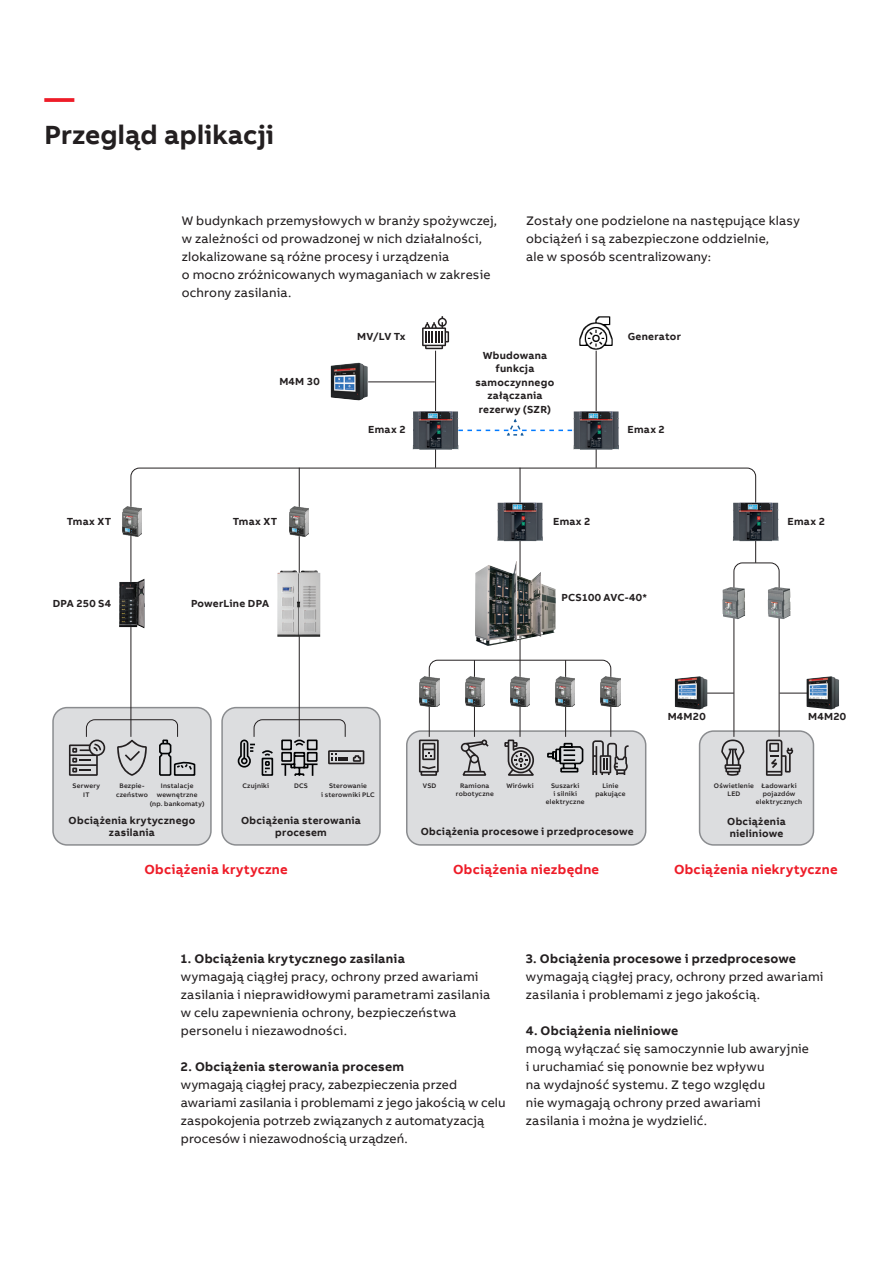
<style>
.page{position:relative;width:893px;height:1263px;background:#fff}
.page>*{position:absolute;margin:0;border:0;box-sizing:border-box;transform-origin:0 0}
.Headline_M_20pt_24pt{font:700 30px "AB Bvoice";color:#ee1c28}
.Headline_M_20pt_24pt-2{font:700 27px "AB Bvoice";letter-spacing:.005em;color:#231f20}
.Caption_6pt_8pt{font:700 13.5px "AB Bvoice";letter-spacing:.02em;color:#ee1c28}
.Copytext_8_5pt_12pt{font:12.75px/18px "AB Bvoice";letter-spacing:.015em;color:#231f20}
.Paragraph_Title_8_5p{font:700 12.75px "AB Bvoice";letter-spacing:.02em;color:#231f20}
.Copytext_8_5pt_12pt-2{font:700 12.75px "AB Bvoice";letter-spacing:.015em;color:#231f20}
.Table_Title_Left_7pt{font:700 10.5px/13.5px "AB Bvoice";letter-spacing:.025em;color:#231f20;text-align:center}
.Caption_6pt_8pt-2{font:700 10.5px/12px "AB Bvoice";letter-spacing:.025em;color:#231f20;text-align:center}
.Caption_6pt_8pt-3{font:500 6.75px/8.1px "AB Bvoice";letter-spacing:.03em;color:#231f20;text-align:center}
</style>
<div class="page">
<div style="left:53px;top:708px;width:158px;height:137px;background:#dcdddf;border-radius:14px"></div>
<div style="left:52px;top:707px;width:160px;height:139px;border:2px solid #8a8c8f;border-radius:14px"></div>
<svg style="left:130px;top:467px;width:626px;height:271px"></svg>
<div style="left:222px;top:708px;width:158px;height:137px;background:#dcdddf;border-radius:14px"></div>
<div style="left:221px;top:707px;width:160px;height:139px;border:2px solid #8a8c8f;border-radius:14px"></div>
<div style="left:407px;top:731px;width:239px;height:114px;background:#dcdddf;border-radius:14px"></div>
<div style="left:406px;top:730px;width:240px;height:116px;border:2px solid #8a8c8f;border-radius:14px"></div>
<hr style="left:520px;top:468px;width:1px;height:269px;background:#231f20">
<div style="left:700px;top:731px;width:113px;height:114px;background:#dcdddf;border-radius:14px"></div>
<div style="left:699px;top:730px;width:115px;height:116px;border:2px solid #8a8c8f;border-radius:14px"></div>
<svg style="left:422px;top:316px;width:27px;height:33px"></svg>
<img style="left:579px;top:316px;width:34px;height:42px">
<img style="left:497px;top:502px;width:46px;height:39px">
<img style="left:331px;top:363px;width:28px;height:37px">
<img style="left:478px;top:561px;width:38px;height:13px">
<img style="left:122px;top:507px;width:20px;height:30px">
<svg style="left:69px;top:719px;width:127px;height:57px"></svg>
<svg style="left:237px;top:719px;width:127px;height:57px"></svg>
<hr style="left:299px;top:468px;width:1px;height:269px;background:#231f20">
<svg style="left:721px;top:562px;width:72px;height:214px"></svg>
<svg style="left:419px;top:659px;width:210px;height:117px"></svg>
<img style="left:420px;top:677px;width:19px;height:30px">
<img style="left:465px;top:677px;width:19px;height:30px">
<img style="left:510px;top:677px;width:20px;height:30px">
<img style="left:555px;top:677px;width:20px;height:30px">
<img style="left:601px;top:677px;width:19px;height:30px">
<svg style="left:297px;top:570px;width:12px;height:4px"></svg>
<hr style="left:703px;top:693px;width:31px;height:1px;background:#231f20">
<hr style="left:368px;top:381px;width:67px;height:1px;background:#231f20">
<hr style="left:780px;top:693px;width:30px;height:1px;background:#231f20">
<img style="left:733px;top:502px;width:45px;height:39px">
<img style="left:722px;top:587px;width:23px;height:32px">
<img style="left:768px;top:587px;width:22px;height:32px">
<hr style="left:435px;top:351px;width:1px;height:117px;background:#231f20">
<hr style="left:596px;top:351px;width:1px;height:117px;background:#231f20">
<img style="left:413px;top:411px;width:45px;height:39px">
<img style="left:573px;top:411px;width:46px;height:39px">
<img style="left:290px;top:507px;width:19px;height:30px">
<img style="left:675px;top:676px;width:32px;height:33px">
<img style="left:806px;top:676px;width:33px;height:33px">
<svg style="left:458px;top:418px;width:114px;height:18px"></svg>
<p class="Headline_M_20pt_24pt" style="left:45px;top:78px;width:31px">—</p>
<p class="Headline_M_20pt_24pt-2" style="left:45px;top:117px;width:231px">Przegląd aplikacji</p>
<p class="Copytext_8_5pt_12pt" style="left:182px;top:211px;width:317px">W budynkach przemysłowych w branży spożywczej, w zależności od prowadzonej w nich działalności, zlokalizowane są różne procesy i urządzenia<br>o mocno zróżnicowanych wymaganiach w zakresie ochrony zasilania.</p>
<p class="Table_Title_Left_7pt" style="left:357px;top:330px;width:50px">MV/LV Tx</p>
<p class="Copytext_8_5pt_12pt" style="left:526px;top:211px;width:275px">Zostały one podzielone na następujące klasy obciążeń i są zabezpieczone oddzielnie,<br>ale w sposób scentralizowany:</p>
<p class="Table_Title_Left_7pt" style="left:628px;top:330px;width:55px">Generator</p>
<p class="Table_Title_Left_7pt" style="left:279px;top:375px;width:42px">M4M 30</p>
<p class="Table_Title_Left_7pt" style="left:67px;top:514px;width:46px">Tmax XT</p>
<p class="Table_Title_Left_7pt" style="left:233px;top:514px;width:46px">Tmax XT</p>
<p class="Table_Title_Left_7pt" style="left:53px;top:596px;width:60px">DPA 250 S4</p>
<p class="Table_Title_Left_7pt" style="left:191px;top:596px;width:80px">PowerLine DPA</p>
<p class="Table_Title_Left_7pt" style="left:368px;top:423px;width:39px">Emax 2</p>
<p class="Table_Title_Left_7pt" style="left:476px;top:348px;width:80px">Wbudowana funkcja samoczynnego załączania rezerwy (SZR)</p>
<p class="Table_Title_Left_7pt" style="left:627px;top:423px;width:39px">Emax 2</p>
<p class="Table_Title_Left_7pt" style="left:553px;top:514px;width:39px">Emax 2</p>
<p class="Table_Title_Left_7pt" style="left:787px;top:514px;width:39px">Emax 2</p>
<p class="Table_Title_Left_7pt" style="left:561px;top:590px;width:87px">PCS100 AVC-40*</p>
<p class="Table_Title_Left_7pt" style="left:668px;top:710px;width:39px">M4M20</p>
<p class="Table_Title_Left_7pt" style="left:808px;top:710px;width:39px">M4M20</p>
<p class="Caption_6pt_8pt-3" style="left:73px;top:781px;width:29px;line-height:9px">Serwery<br>IT</p>
<p class="Caption_6pt_8pt-3" style="left:116px;top:781px;width:33px;line-height:9px">Bezpie&shy;czeństwo</p>
<p class="Caption_6pt_8pt-2" style="left:69px;top:814px;width:128px">Obciążenia krytycznego zasilania</p>
<p class="Caption_6pt_8pt-3" style="left:150px;top:781px;width:56px;line-height:9px">Instalacje wewnętrzne (np. bankomaty)</p>
<p class="Caption_6pt_8pt-3" style="left:242px;top:781px;width:28px">Czujniki</p>
<p class="Caption_6pt_8pt-2" style="left:241px;top:814px;width:121px">Obciążenia sterowania procesem</p>
<p class="Caption_6pt_8pt-3" style="left:294px;top:781px;width:15px">DCS</p>
<p class="Caption_6pt_8pt-3" style="left:321px;top:781px;width:55px;line-height:9px">Sterowanie<br>i sterowniki PLC</p>
<p class="Caption_6pt_8pt-3" style="left:423px;top:781px;width:15px">VSD</p>
<p class="Caption_6pt_8pt-3" style="left:456px;top:781px;width:39px">Ramiona robotyczne</p>
<p class="Caption_6pt_8pt-3" style="left:506px;top:781px;width:29px">Wirówki</p>
<p class="Caption_6pt_8pt-3" style="left:546px;top:781px;width:40px">Suszarki<br>i silniki elektryczne</p>
<p class="Caption_6pt_8pt-3" style="left:595px;top:781px;width:32px">Linie pakujące</p>
<p class="Caption_6pt_8pt-2" style="left:421px;top:825px;width:215px">Obciążenia procesowe i przedprocesowe</p>
<p class="Caption_6pt_8pt" style="left:144px;top:861px;width:145px">Obciążenia krytyczne</p>
<p class="Caption_6pt_8pt" style="left:453px;top:861px;width:148px">Obciążenia niezbędne</p>
<p class="Caption_6pt_8pt-3" style="left:714px;top:781px;width:41px">Oświetlenie<br>LED</p>
<p class="Caption_6pt_8pt-3" style="left:756px;top:781px;width:48px">Ładowarki pojazdów elektrycznych</p>
<p class="Caption_6pt_8pt-2" style="left:727px;top:816px;width:60px;text-align:left">Obciążenia nieliniowe</p>
<p class="Caption_6pt_8pt" style="left:674px;top:861px;width:165px">Obciążenia niekrytyczne</p>
<p class="Paragraph_Title_8_5p" style="left:181px;top:950px;width:226px">1. Obciążenia krytycznego zasilania</p>
<p class="Copytext_8_5pt_12pt" style="left:181px;top:967px;width:311px">wymagają ciągłej pracy, ochrony przed awariami zasilania i nieprawidłowymi parametrami zasilania w celu zapewnienia ochrony, bezpieczeństwa personelu i niezawodności.</p>
<p class="Paragraph_Title_8_5p" style="left:181px;top:1058px;width:225px">2. Obciążenia sterowania procesem</p>
<p class="Copytext_8_5pt_12pt" style="left:181px;top:1075px;width:326px">wymagają ciągłej pracy, zabezpieczenia przed awariami zasilania i problemami z jego jakością w celu zaspokojenia potrzeb związanych z automatyzacją procesów i niezawodnością urządzeń.</p>
<p class="Copytext_8_5pt_12pt-2" style="left:526px;top:950px;width:272px">3. Obciążenia procesowe i przedprocesowe</p>
<p class="Copytext_8_5pt_12pt" style="left:526px;top:967px;width:299px">wymagają ciągłej pracy, ochrony przed awariami zasilania i problemami z jego jakością.</p>
<p class="Paragraph_Title_8_5p" style="left:526px;top:1022px;width:154px">4. Obciążenia nieliniowe</p>
<p class="Copytext_8_5pt_12pt" style="left:526px;top:1039px;width:285px">mogą wyłączać się samoczynnie lub awaryjnie i uruchamiać się ponownie bez wpływu<br>na wydajność systemu. Z tego względu<br>nie wymagają ochrony przed awariami zasilania i można je wydzielić.</p>
</div>
